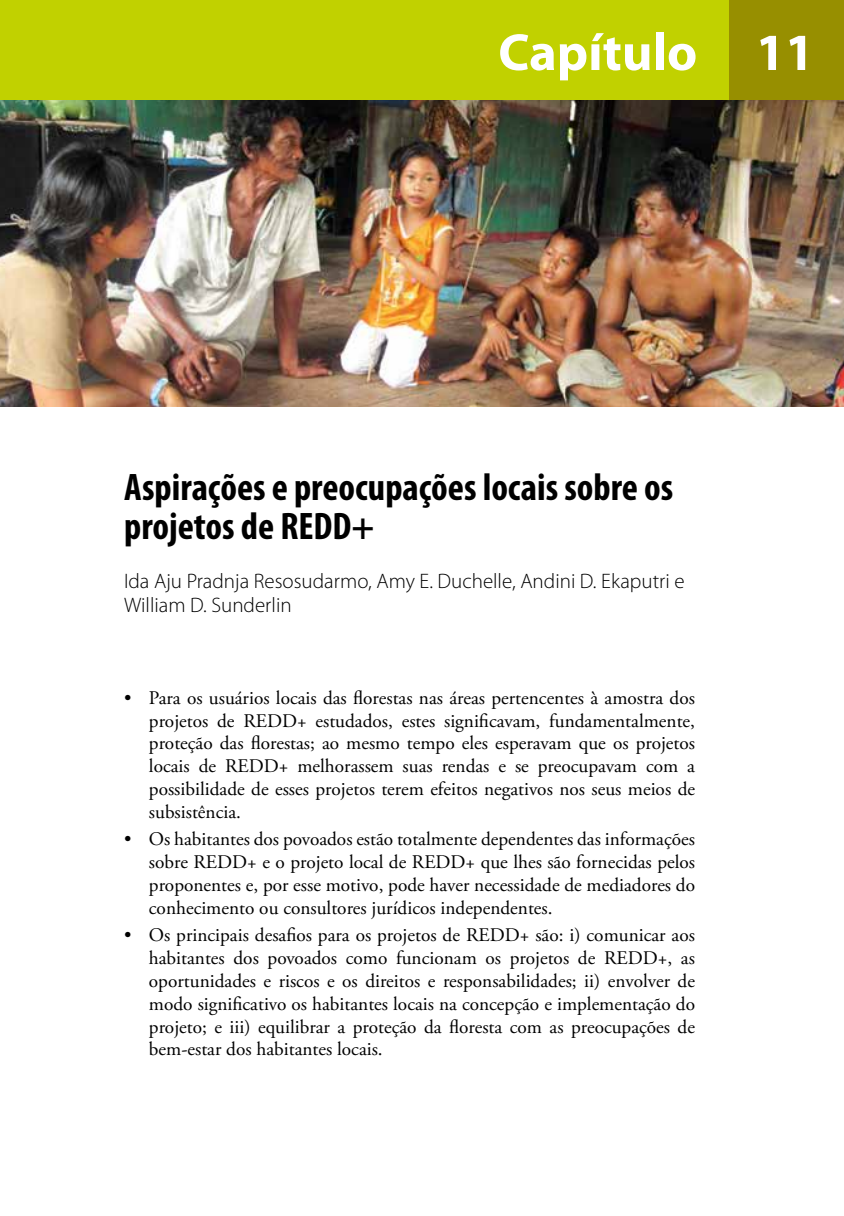
<style>
.page{position:relative;width:844px;height:1216px;background:#fff}
.page>*{position:absolute;margin:0;border:0;box-sizing:border-box;transform-origin:0 0}
.t1{font:700 52.5px "Myriad Pro";color:#fff}
.t2{font:700 condensed 38.5px/38.5px "Myriad Pro";color:#000}
.t3{font:300 21px/24.5px "Myriad Pro";color:#000}
.t4{font:19.25px/22.8px "Adobe Garamond Pro";color:#000;text-align:justify}
</style>
<div class="page">
<img style="left:0;top:99px;width:843px;height:308px">
<div style="left:0;top:0;width:843px;height:99px;background:#c1d100"></div>
<div style="left:729px;top:0;width:114px;height:99px;background:#978f00"></div>
<h1 class="t1" style="left:498px;top:23px;width:317px">Capítulo 11</h1>
<h2 class="t2" style="left:124px;top:469px;width:550px">Aspirações e preocupações locais sobre os projetos de REDD+</h2>
<p class="t3" style="left:124px;top:569px;width:562px">Ida Aju Pradnja Resosudarmo, Amy E. Duchelle, Andini D. Ekaputri e<br>William D. Sunderlin</p>
<p class="t4" style="left:149px;top:687px;width:547px;text-indent:-25px">• Para os usuários locais das florestas nas áreas pertencentes à amostra dos projetos de REDD+ estudados, estes significavam, fundamentalmente, proteção das florestas; ao mesmo tempo eles esperavam que os projetos locais de REDD+ melhorassem suas rendas e se preocupavam com a possibilidade de esses projetos terem efeitos negativos nos seus meios de subsistência.</p>
<p class="t4" style="left:149px;top:828px;width:547px;text-indent:-25px">• Os habitantes dos povoados estão totalmente dependentes das informações sobre REDD+ e o projeto local de REDD+ que lhes são fornecidas pelos proponentes e, por esse motivo, pode haver necessidade de mediadores do conhecimento ou consultores jurídicos independentes.</p>
<p class="t4" style="left:149px;top:924px;width:547px;text-indent:-25px">• Os principais desafios para os projetos de REDD+ são: i) comunicar aos habitantes dos povoados como funcionam os projetos de REDD+, as oportunidades e riscos e os direitos e responsabilidades; ii) envolver de modo significativo os habitantes locais na concepção e implementação do projeto; e iii) equilibrar a proteção da floresta com as preocupações de bem-estar dos habitantes locais.</p>
</div>
